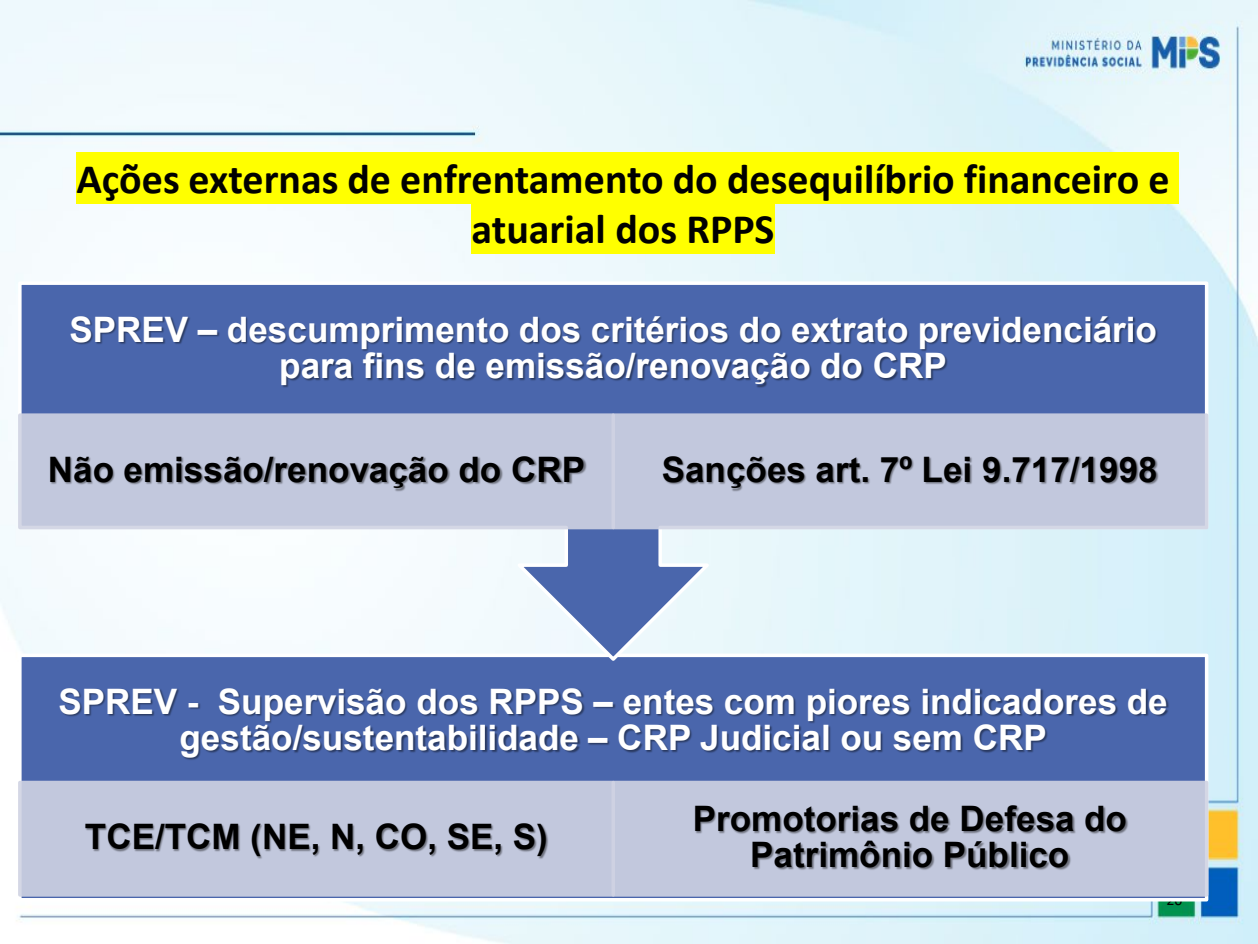
<style>
.page{position:relative;width:1258px;height:944px;background:#fff}
.page>*{position:absolute;margin:0;border:0;box-sizing:border-box;transform-origin:0 0}
.t1{font:700 42px/50.2px "Calibri";color:#000;text-align:center}
.t2{font:700 35px/36.4px "Arial";color:#fff;text-align:center}
.t3{font:700 35px/36.4px "Arial";color:#000;text-align:center}
.t4{font:15.75px "Calibri";color:#000}
</style>
<div class="page">
<img style="left:0;top:0;width:1258px;height:943px">
<div style="left:76px;top:153px;width:1103px;height:51px;background:#ff0"></div>
<div style="left:471px;top:203px;width:303px;height:51px;background:#ff0"></div>
<div style="left:18px;top:653px;width:1190px;height:248px;background:#4a66ac;border:4px solid #fff"></div>
<img style="left:60px;top:688px;width:106px;height:29px">
<img style="left:166px;top:689px;width:11px;height:17px">
<img style="left:177px;top:689px;width:20px;height:17px">
<img style="left:197px;top:688px;width:375px;height:18px">
<img style="left:572px;top:688px;width:13px;height:18px">
<img style="left:594px;top:703px;width:7px;height:3px">
<img style="left:601px;top:689px;width:568px;height:28px">
<img style="left:158px;top:706px;width:409px;height:54px">
<img style="left:567px;top:706px;width:18px;height:47px">
<img style="left:588px;top:706px;width:8px;height:39px">
<img style="left:596px;top:706px;width:475px;height:47px">
<div style="left:18px;top:780px;width:597px;height:116px;background:#c2c8dd;border:4px solid #d0d3e3"></div>
<img style="left:85px;top:824px;width:463px;height:35px">
<div style="left:611px;top:780px;width:597px;height:116px;background:#c2c8dd;border:4px solid #d0d3e3"></div>
<img style="left:695px;top:806px;width:433px;height:28px">
<img style="left:729px;top:823px;width:364px;height:75px">
<svg style="left:16px;top:279px;width:1194px;height:385px"></svg>
<img style="left:48px;top:298px;width:129px;height:75px">
<img style="left:177px;top:298px;width:19px;height:75px">
<img style="left:196px;top:298px;width:10px;height:75px">
<img style="left:206px;top:298px;width:984px;height:75px">
<img style="left:258px;top:334px;width:713px;height:75px">
<div style="left:18px;top:413px;width:597px;height:116px;background:#c2c8dd;border:4px solid #d0d3e3"></div>
<img style="left:50px;top:456px;width:537px;height:36px">
<div style="left:611px;top:413px;width:597px;height:116px;background:#c2c8dd;border:4px solid #d0d3e3"></div>
<img style="left:663px;top:456px;width:496px;height:36px">
<h2 class="t1" style="left:76px;top:153px;width:1094px">Ações externas de enfrentamento do desequilíbrio financeiro e atuarial dos RPPS</h2>
<p class="t2" style="left:69px;top:311px;width:1089px">SPREV – descumprimento dos critérios do extrato previdenciário para fins de emissão/renovação do CRP</p>
<p class="t3" style="left:48px;top:451px;width:539px">Não emissão/renovação do CRP</p>
<p class="t3" style="left:662px;top:451px;width:497px">Sanções art. 7º Lei 9.717/1998</p>
<p class="t2" style="left:59px;top:683px;width:1110px">SPREV - Supervisão dos RPPS – entes com piores indicadores de gestão/sustentabilidade – CRP Judicial ou sem CRP</p>
<p class="t3" style="left:85px;top:819px;width:464px">TCE/TCM (NE, N, CO, SE, S)</p>
<p class="t3" style="left:693px;top:800px;width:435px">Promotorias de Defesa do<br>Patrimônio Público</p>
<p class="t4" style="left:1166px;top:888px;width:17px">20</p>
</div>
